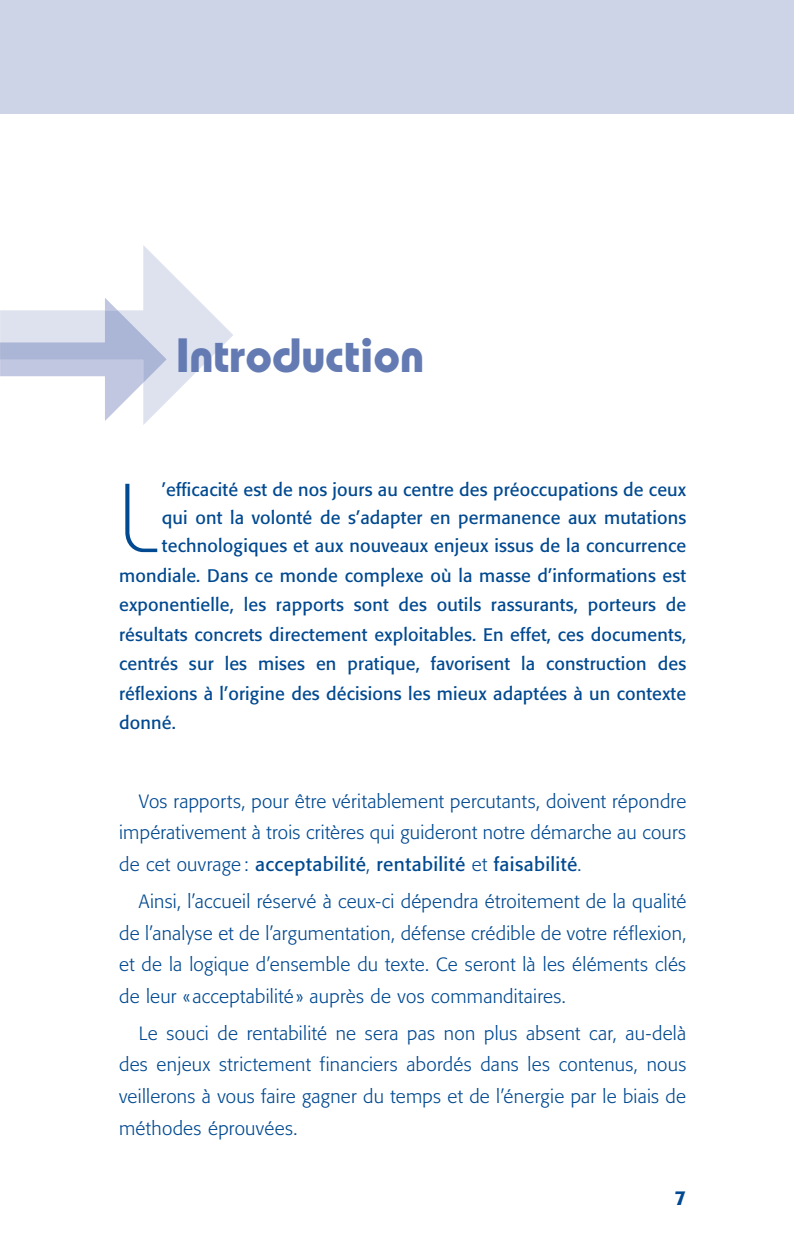
<style>
.page{position:relative;width:794px;height:1248px;background:#fff}
.page>*{position:absolute;margin:0;border:0;box-sizing:border-box;transform-origin:0 0}
.t1{font:300 97.6px "Bauhaus";color:#014990}
.t2{font:700 48px "Bauhaus";color:#637bb2}
.t3{font:500 20px "Formata";color:#014990}
.t4{font:300 19px/31.6px "Formata";letter-spacing:.015em;color:#014990;text-align:justify}
.t5{font:18px "Formata";letter-spacing:.01em;color:#014990}
.s1{font-weight:400}
</style>
<div class="page">
<svg style="left:143px;top:245px;width:90px;height:180px"></svg>
<svg style="left:0;top:298px;width:167px;height:123px"></svg>
<div style="left:0;top:0;width:794px;height:113px;background:#ced4e8"></div>
<h2 class="t2" style="left:176px;top:338px;width:250px">Introduction</h2>
<h1 class="t1" style="left:119px;top:483px;width:39px">L</h1>
<p class="t5" style="left:162px;top:481px;width:526px">’efficacité est de nos jours au centre des préoccupations de ceux</p>
<p class="t5" style="left:162px;top:509px;width:526px">qui ont la volonté de s’adapter en permanence aux mutations</p>
<p class="t5" style="left:162px;top:537px;width:526px">technologiques et aux nouveaux enjeux issus de la concurrence</p>
<p class="t5" style="left:119px;top:567px;width:568px">mondiale. Dans ce monde complexe où la masse d’informations est</p>
<p class="t5" style="left:119px;top:596px;width:568px">exponentielle, les rapports sont des outils rassurants, porteurs de</p>
<p class="t5" style="left:119px;top:626px;width:568px">résultats concrets directement exploitables. En effet, ces documents,</p>
<p class="t5" style="left:119px;top:655px;width:568px">centrés sur les mises en pratique, favorisent la construction des</p>
<p class="t5" style="left:119px;top:685px;width:568px">réflexions à l’origine des décisions les mieux adaptées à un contexte</p>
<p class="t5" style="left:119px;top:714px;width:58px">donné.</p>
<p class="t4" style="left:119px;top:786px;width:568px;text-indent:20px">Vos rapports, pour être véritablement percutants, doivent répondre impérativement à trois critères qui guideront notre démarche au cours de cet ouvrage : <span class="s1">acceptabilité</span>, <span class="s1">rentabilité</span> et <span class="s1">faisabilité</span>.</p>
<p class="t4" style="left:119px;top:887px;width:569px;text-indent:20px">Ainsi, l’accueil réservé à ceux- ci dépendra étroitement de la qualité de l’analyse et de l’argumentation, défense crédible de votre réflexion, et de la logique d’ensemble du texte. Ce seront là les éléments clés de leur « acceptabilité » auprès de vos commanditaires.</p>
<p class="t4" style="left:119px;top:1018px;width:568px;text-indent:20px">Le souci de rentabilité ne sera pas non plus absent car, au- delà des enjeux strictement financiers abordés dans les contenus, nous veillerons à vous faire gagner du temps et de l’énergie par le biais de méthodes éprouvées.</p>
<p class="t3" style="left:674px;top:1189px;width:13px">7</p>
</div>
